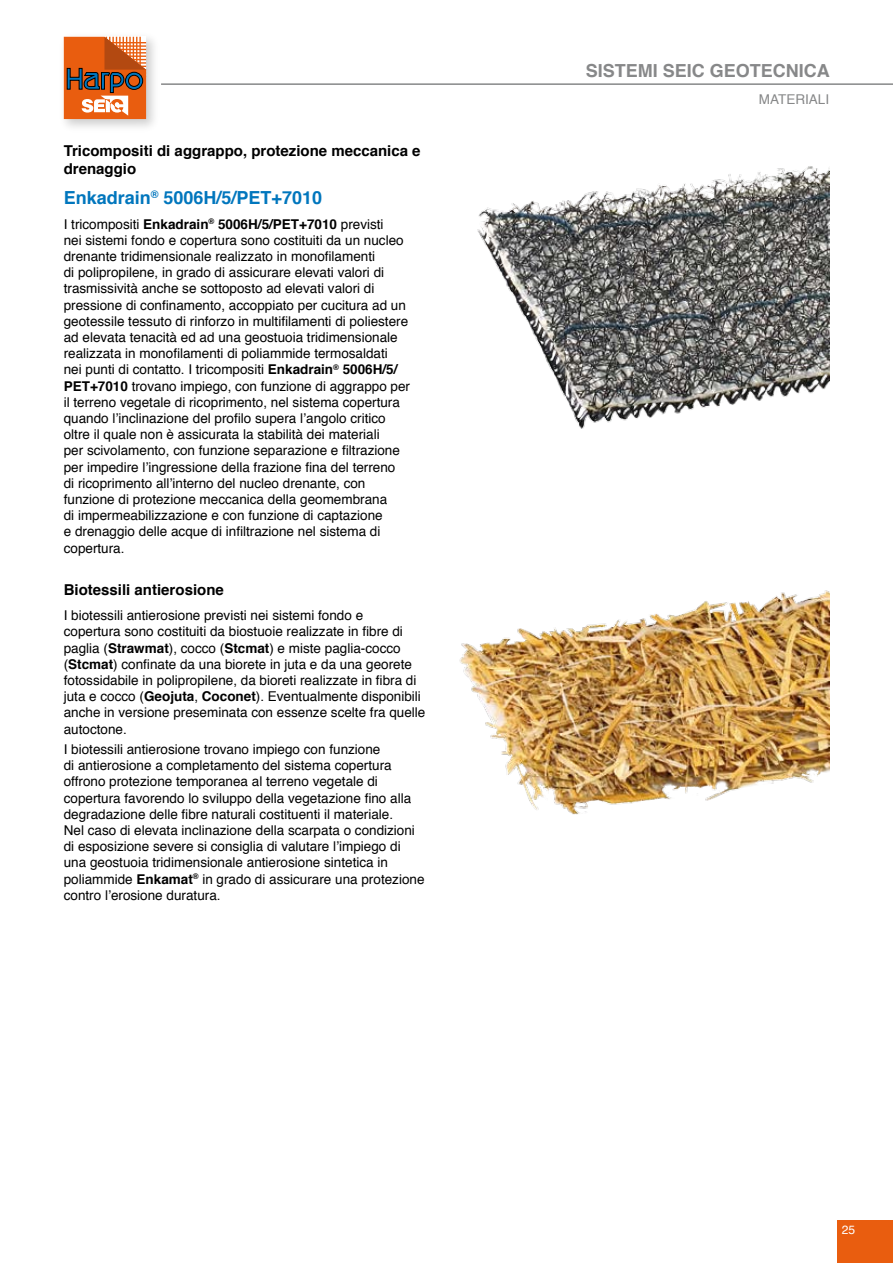
<style>
.page{position:relative;width:893px;height:1263px;background:#fff}
.page>*{position:absolute;margin:0;border:0;box-sizing:border-box;transform-origin:0 0}
.t1{font:700 18px "Helvetica";color:#0076bd}
.t2{font:700 18px "Helvetica";color:#878889}
.t3{font:700 15px/18px "Helvetica";color:#000}
.t4{font:13.5px/16.2px "Helvetica";color:#000}
.t5{font:13.5px "Helvetica";color:#878889}
.t6{font:12px "Helvetica";color:#fff}
.s1{font-weight:700}
</style>
<div class="page">
<img style="left:459px;top:590px;width:370px;height:225px">
<img style="left:477px;top:166px;width:352px;height:263px">
<div style="left:838px;top:1220px;width:55px;height:43px;background:#e95d0f"></div>
<hr style="left:161px;top:83px;width:732px;height:2px;background:#878889">
<div style="left:59px;top:32px;width:101px;height:101px;background:#000;opacity:.2"></div>
<svg style="left:64px;top:37px;width:82px;height:82px;background:#c86a36"></svg>
<p class="t3" style="left:64px;top:142px;width:358px">Tricompositi di aggrappo, protezione meccanica e drenaggio</p>
<h1 class="t1" style="left:64px;top:183px;width:260px">Enkadrain<sup>®</sup> 5006H/5/PET+7010</h1>
<p class="t4" style="left:64px;top:216px;width:348px">I tricompositi <span class="s1">Enkadrain</span><sup>®</sup> <span class="s1">5006H/5/PET+7010</span> previsti<br>nei sistemi fondo e copertura sono costituiti da un nucleo drenante tridimensionale realizzato in monofilamenti<br>di polipropilene, in grado di assicurare elevati valori di trasmissività anche se sottoposto ad elevati valori di pressione di confinamento, accoppiato per cucitura ad un geotessile tessuto di rinforzo in multifilamenti di poliestere ad elevata tenacità ed ad una geostuoia tridimensionale realizzata in monofilamenti di poliammide termosaldati<br>nei punti di contatto. I tricompositi <span class="s1">Enkadrain</span><sup>®</sup> <span class="s1">5006H/5/ PET+7010</span> trovano impiego, con funzione di aggrappo per il terreno vegetale di ricoprimento, nel sistema copertura quando l’inclinazione del profilo supera l’angolo critico oltre il quale non è assicurata la stabilità dei materiali<br>per scivolamento, con funzione separazione e filtrazione per impedire l’ingressione della frazione fina del terreno<br>di ricoprimento all’interno del nucleo drenante, con funzione di protezione meccanica della geomembrana<br>di impermeabilizzazione e con funzione di captazione<br>e drenaggio delle acque di infiltrazione nel sistema di copertura.</p>
<p class="t3" style="left:64px;top:581px;width:162px">Biotessili antierosione</p>
<p class="t4" style="left:64px;top:608px;width:363px">I biotessili antierosione previsti nei sistemi fondo e<br>copertura sono costituiti da biostuoie realizzate in fibre di paglia (<span class="s1">Strawmat</span>), cocco (<span class="s1">Stcmat</span>) e miste paglia-cocco (<span class="s1">Stcmat</span>) confinate da una biorete in juta e da una georete fotossidabile in polipropilene, da bioreti realizzate in fibra di juta e cocco (<span class="s1">Geojuta</span>, <span class="s1">Coconet</span>). Eventualmente disponibili anche in versione preseminata con essenze scelte fra quelle autoctone.</p>
<p class="t4" style="left:64px;top:741px;width:362px">I biotessili antierosione trovano impiego con funzione<br>di antierosione a completamento del sistema copertura offrono protezione temporanea al terreno vegetale di copertura favorendo lo sviluppo della vegetazione fino alla degradazione delle fibre naturali costituenti il materiale.<br>Nel caso di elevata inclinazione della scarpata o condizioni di esposizione severe si consiglia di valutare l’impiego di una geostuoia tridimensionale antierosione sintetica in poliammide <span class="s1">Enkamat</span><sup>®</sup> in grado di assicurare una protezione contro l’erosione duratura.</p>
<h1 class="t2" style="left:586px;top:56px;width:246px">SISTEMI SEIC GEOTECNICA</h1>
<p class="t5" style="left:759px;top:89px;width:72px">MATERIALI</p>
<p class="t6" style="left:842px;top:1220px;width:8px">25</p>
</div>
